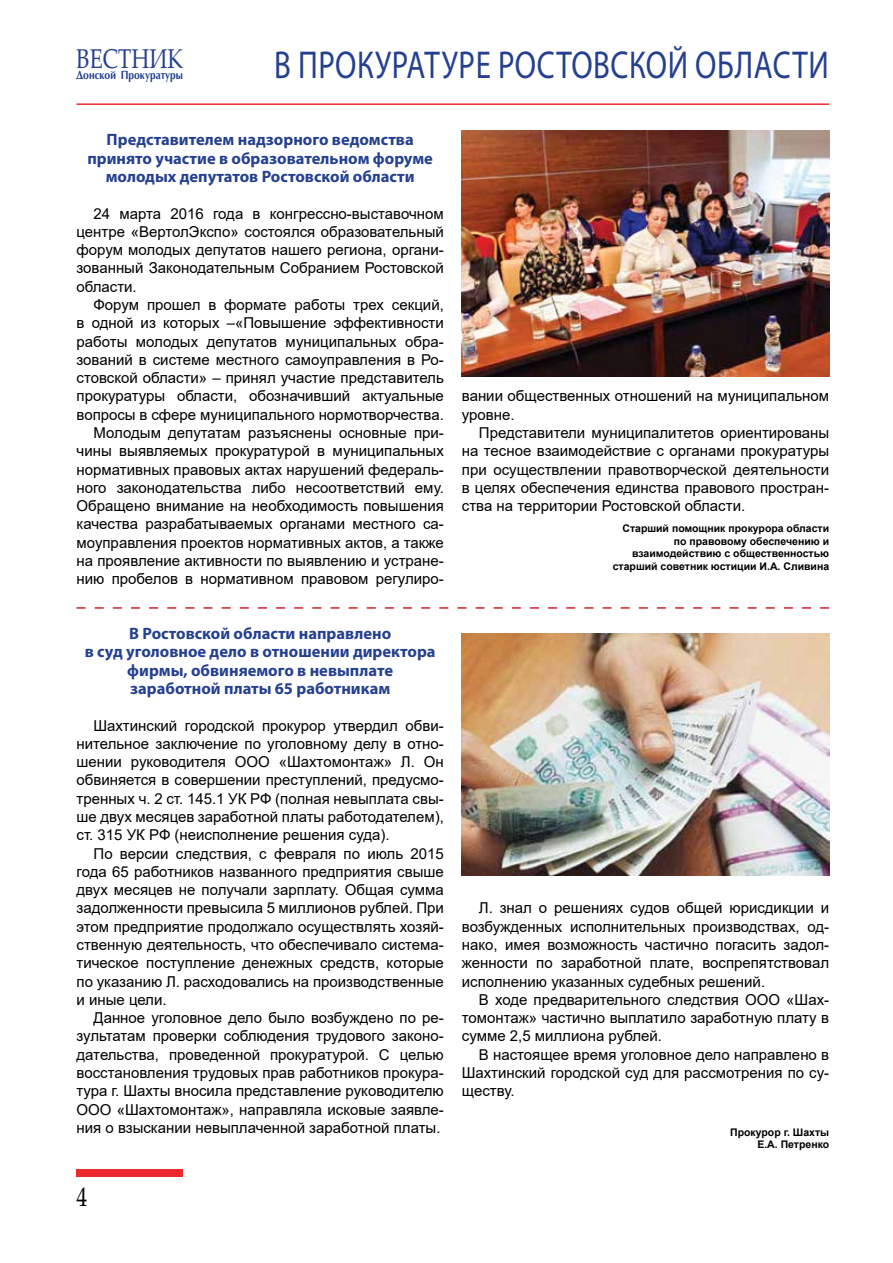
<style>
.page{position:relative;width:893px;height:1263px;background:#fff}
.page>*{position:absolute;margin:0;border:0;box-sizing:border-box;transform-origin:0 0}
.t1{font:39px "Myriad Pro";letter-spacing:.02em;color:#25408f;scale:.79 1}
.t2{font:27.15px "Palatino Linotype";color:#25408f;scale:.79 1}
.t3{font:27px "Palatino Linotype";color:#000;scale:.8 1}
.t4{font:700 16.5px/18.3px "Myriad Pro";color:#25408f;text-align:center}
.t5{font:15px/18.3px "Arial";color:#000;text-align:justify}
.t6{font:700 12.15px "AG Opus";color:#25408f;scale:.83 1}
.t7{font:700 10.5px/12.6px "Arial";color:#000;text-align:right}
</style>
<div class="page">
<hr style="left:77px;top:103px;width:752px;height:2px;background:#ee292e">
<div style="left:77px;top:1169px;width:106px;height:8px;background:#ee292e"></div>
<img style="left:462px;top:633px;width:367px;height:242px">
<svg style="left:77px;top:607px;width:752px;height:2px"></svg>
<img style="left:462px;top:131px;width:367px;height:245px">
<h2 class="t2" style="left:77px;top:40px;width:136px">ВЕСТНИК</h2>
<p class="t6" style="left:77px;top:69px;width:130px">Донской Прокуратуры</p>
<h1 class="t1" style="left:274px;top:41px;width:704px">В ПРОКУРАТУРЕ РОСТОВСКОЙ ОБЛАСТИ</h1>
<p class="t4" style="left:87px;top:130px;width:347px">Представителем надзорного ведомства принято участие в образовательном форуме молодых депутатов Ростовской области</p>
<p class="t5" style="left:77px;top:204px;width:369px;text-indent:17px">24 марта 2016 года в конгрессно-выставочном центре «ВертолЭкспо» состоялся образовательный форум молодых депутатов нашего региона, органи&shy;зованный Законодательным Собранием Ростовской области.</p>
<p class="t5" style="left:77px;top:295px;width:369px;text-align:right">Форум прошел в формате работы трех секций,<br>в одной из которых –«Повышение эффективности работы молодых депутатов муниципальных обра&shy;зований в системе местного самоуправления в Ро&shy;стовской области» – принял участие представитель прокуратуры области, обозначивший актуальные вопросы в сфере муниципального нормотворчества.<br>Молодым депутатам разъяснены основные при&shy;чины выявляемых прокуратурой в муниципальных нормативных правовых актах нарушений федераль&shy;ного законодательства либо несоответствий ему.<br>Обращено внимание на необходимость повышения качества разрабатываемых органами местного са&shy;моуправления проектов нормативных актов, а также на проявление активности по выявлению и устране&shy;нию пробелов в нормативном правовом регулиро-</p>
<p class="t4" style="left:85px;top:624px;width:352px">В Ростовской области направлено<br>в суд уголовное дело в отношении директора фирмы, обвиняемого в невыплате заработной платы 65 работникам</p>
<p class="t5" style="left:77px;top:716px;width:369px;text-indent:17px">Шахтинский городской прокурор утвердил обви&shy;нительное заключение по уголовному делу в отно&shy;шении руководителя ООО «Шахтомонтаж» Л. Он обвиняется в совершении преступлений, предусмо&shy;тренных ч. 2 ст. 145.1 УК РФ (полная невыплата свы&shy;ше двух месяцев заработной платы работодателем), ст. 315 УК РФ (неисполнение решения суда).</p>
<p class="t5" style="left:77px;top:844px;width:369px;text-indent:17px">По версии следствия, с февраля по июль 2015 года 65 работников названного предприятия свыше двух месяцев не получали зарплату. Общая сумма задолженности превысила 5 миллионов рублей. При этом предприятие продолжало осуществлять хозяй&shy;ственную деятельность, что обеспечивало система&shy;тическое поступление денежных средств, которые по указанию Л. расходовались на производственные и иные цели.</p>
<p class="t5" style="left:77px;top:1009px;width:369px;text-indent:17px">Данное уголовное дело было возбуждено по ре&shy;зультатам проверки соблюдения трудового законо&shy;дательства, проведенной прокуратурой. С целью восстановления трудовых прав работников прокура&shy;тура г. Шахты вносила представление руководителю ООО «Шахтомонтаж», направляла исковые заявле&shy;ния о взыскании невыплаченной заработной платы.</p>
<h3 class="t3" style="left:77px;top:1178px;width:15px">4</h3>
<p class="t5" style="left:462px;top:387px;width:369px">вании общественных отношений на муниципальном уровне.</p>
<p class="t5" style="left:462px;top:423px;width:369px;text-indent:17px">Представители муниципалитетов ориентированы на тесное взаимодействие с органами прокуратуры при осуществлении правотворческой деятельности в целях обеспечения единства правового простран&shy;ства на территории Ростовской области.</p>
<p class="t7" style="left:613px;top:522px;width:218px">Старший помощник прокурора области по правовому обеспечению и взаимодействию с общественностью старший советник юстиции И.А. Сливина</p>
<p class="t5" style="left:462px;top:899px;width:369px;text-indent:17px">Л. знал о решениях судов общей юрисдикции и возбужденных исполнительных производствах, од&shy;нако, имея возможность частично погасить задол&shy;женности по заработной плате, воспрепятствовал исполнению указанных судебных решений.</p>
<p class="t5" style="left:462px;top:990px;width:369px;text-indent:17px">В ходе предварительного следствия ООО «Шах&shy;томонтаж» частично выплатило заработную плату в сумме 2,5 миллиона рублей.</p>
<p class="t5" style="left:462px;top:1045px;width:369px;text-indent:17px">В настоящее время уголовное дело направлено в Шахтинский городской суд для рассмотрения по су&shy;ществу.</p>
<p class="t7" style="left:730px;top:1126px;width:100px">Прокурор г. Шахты<br>Е.А. Петренко</p>
</div>
